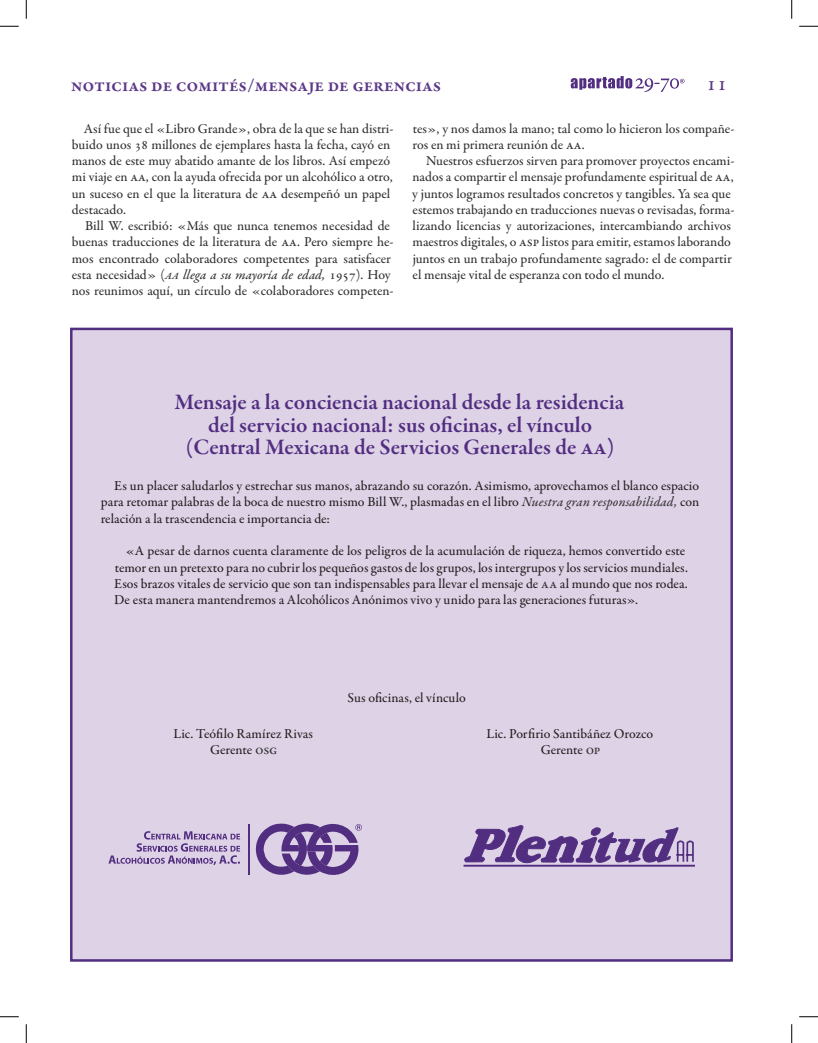
<style>
.page{position:relative;width:818px;height:1043px;background:#fff}
.page>*{position:absolute;margin:0;border:0;box-sizing:border-box;transform-origin:0 0}
.Antetítulo{font:600 22.5px/22.5px "Garamond Premr Pro";color:#522e81;text-align:center}
.t1{font:500 22.5px "Garamond Premr Pro";color:#5b3887}
.Antetítulo-2{font:600 18.75px "Garamond Premr Pro";letter-spacing:-.005em;color:#5b3887}
.Ordinario{font:500 13.75px/16.2px "Garamond Premr Pro";color:#312f30}
.Cita_aislada{font:500 13.75px/16.2px "Garamond Premr Pro";color:#231f20}
.Ordinario-2{font:500 13.75px/16.2px "Garamond Premr Pro";letter-spacing:.005em;color:#231f20;text-align:justify}
.s1{font-weight:400;font-style:italic}
.s2{font-family:"Garamond Premr Pro Med It";font-weight:400}
.s3{font-family:"Garamond Premr Pro Med It";font-weight:400;color:#312f30}
.s4{color:#312f30}
</style>
<div class="page">
<svg style="left:570px;top:76px;width:114px;height:16px"></svg>
<div style="left:70px;top:328px;width:662px;height:633px;background:#ded2e6;border:2px solid #522e81"></div>
<svg style="left:255px;top:823px;width:107px;height:52px"></svg>
<svg style="left:108px;top:831px;width:132px;height:34px"></svg>
<hr style="left:248px;top:824px;width:2px;height:50px;background:#522e81">
<svg style="left:463px;top:825px;width:231px;height:42px"></svg>
<hr style="left:463px;top:864px;width:232px;height:2px;background:#522e81">
<svg style="left:0;top:25px;width:19px;height:2px"></svg>
<svg style="left:799px;top:25px;width:19px;height:2px"></svg>
<svg style="left:0;top:1016px;width:19px;height:1px"></svg>
<svg style="left:799px;top:1016px;width:19px;height:1px"></svg>
<svg style="left:25px;top:0;width:2px;height:19px"></svg>
<svg style="left:25px;top:1024px;width:2px;height:18px"></svg>
<svg style="left:791px;top:0;width:1px;height:19px"></svg>
<svg style="left:791px;top:1024px;width:1px;height:18px"></svg>
<p class="Antetítulo-2" style="left:71px;top:74px;width:371px">noticias de comités/mensaje de gerencias</p>
<h1 class="t1" style="left:706px;top:70px;width:23px">11</h1>
<p class="Ordinario" style="left:72px;top:120px;width:323px;text-indent:12px">Así fue que el «Libro Grande», obra de la que se han distri&shy;buido unos 38 millones de ejemplares hasta la fecha, cayó en manos de este muy abatido amante de los libros. Así empezó mi viaje en aa, con la ayuda ofrecida por un alcohólico a otro, un suceso en el que la literatura de aa desempeñó un papel destacado.</p>
<p class="Ordinario" style="left:72px;top:218px;width:323px;text-indent:13px">Bill W. escribió: «Más que nunca tenemos necesidad de buenas traducciones de la literatura de aa. Pero siempre he&shy;mos encontrado colaboradores competentes para satisfacer esta necesidad» (<span class="s1">aa</span> <span class="s2">llega a su mayoría de edad,</span> 1957). Hoy nos reunimos aquí, un círculo de «colaboradores competen-</p>
<p class="Ordinario" style="left:412px;top:120px;width:323px">tes», y nos damos la mano; tal como lo hicieron los compañe&shy;ros en mi primera reunión de aa.</p>
<p class="Ordinario" style="left:412px;top:153px;width:323px;text-indent:14px">Nuestros esfuerzos sirven para promover proyectos encami&shy;nados a compartir el mensaje profundamente espiritual de aa, y juntos logramos resultados concretos y tangibles. Ya sea que estemos trabajando en traducciones nuevas o revisadas, forma&shy;lizando licencias y autorizaciones, intercambiando archivos maestros digitales, o asp listos para emitir, estamos laborando juntos en un trabajo profundamente sagrado: el de compartir el mensaje vital de esperanza con todo el mundo.</p>
<p class="Antetítulo" style="left:175px;top:391px;width:451px">Mensaje a la conciencia nacional desde la residencia del servicio nacional: sus oficinas, el vínculo (Central Mexicana de Servicios Generales de aa)</p>
<p class="Ordinario-2" style="left:101px;top:478px;width:600px;text-indent:14px">Es un placer saludarlos y estrechar sus manos, abrazando su corazón. Asimismo, aprovechamos el blanco espacio para retomar palabras de la boca de nuestro mismo Bill W., plasmadas en el libro <span class="s3">Nuestra gran responsabilidad,</span> con relación a la trascendencia e importancia de:</p>
<p class="Cita_aislada" style="left:114px;top:543px;width:575px;text-indent:11px">«A pesar de darnos cuenta claramente de los peligros de la acumulación de riqueza, hemos convertido este temor en un pretexto para no cubrir los pequeños gastos de los grupos, los intergrupos y los servicios mundiales.<br>Esos brazos vitales de servicio que son tan indispensables para llevar el mensaje de <span class="s4">aa</span> al mundo que nos rodea.<br>De esta manera mantendremos a Alcohólicos Anónimos vivo y unido para las generaciones futuras».</p>
<p class="Ordinario-2" style="left:173px;top:725px;width:141px">Lic. Teófilo Ramírez Rivas</p>
<p class="Ordinario-2" style="left:210px;top:742px;width:69px">Gerente <span class="s4">osg</span></p>
<p class="Ordinario-2" style="left:347px;top:689px;width:120px">Sus oficinas, el vínculo</p>
<p class="Ordinario-2" style="left:486px;top:725px;width:168px">Lic. Porfirio Santibáñez Orozco</p>
<p class="Ordinario-2" style="left:540px;top:742px;width:61px">Gerente <span class="s4">op</span></p>
</div>
